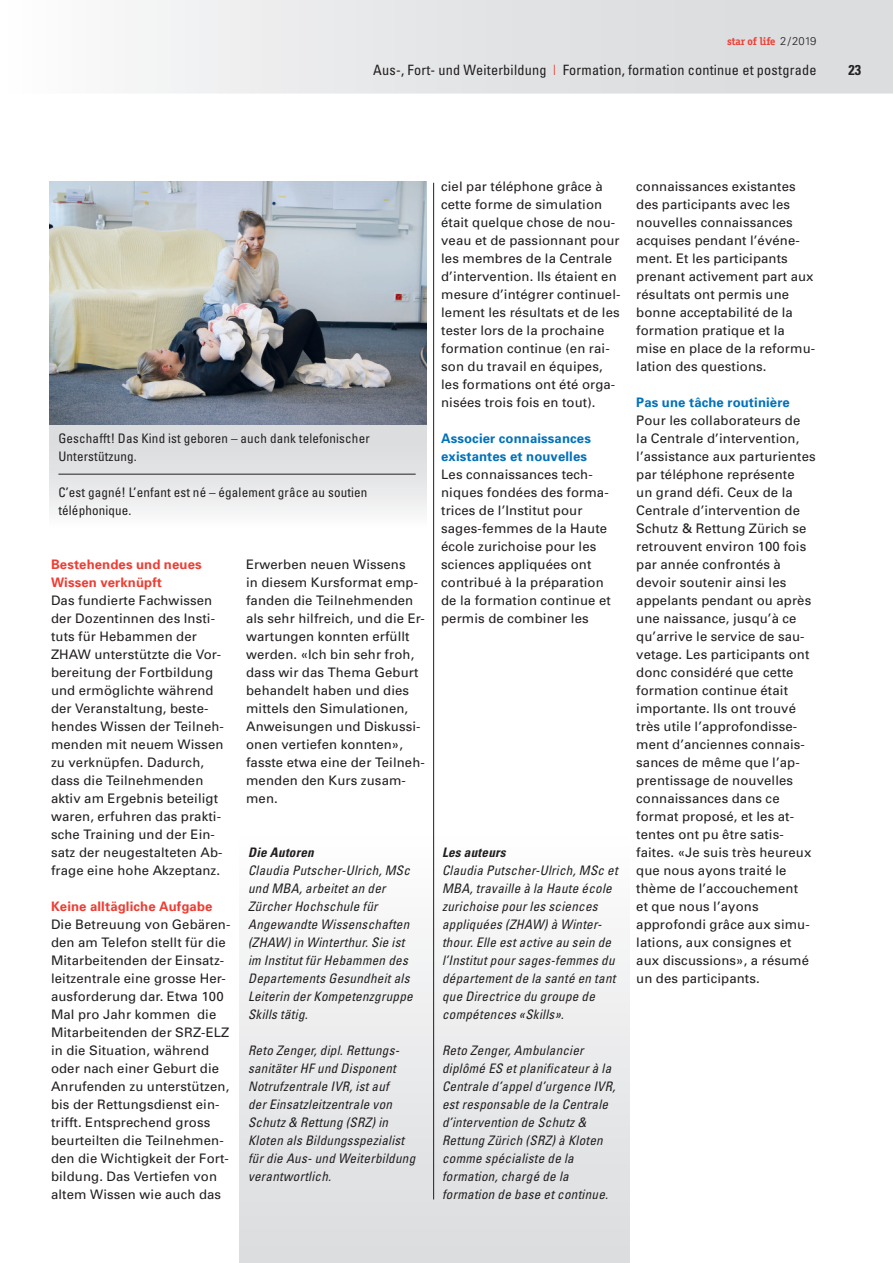
<style>
.page{position:relative;width:893px;height:1263px;background:#fff}
.page>*{position:absolute;margin:0;border:0;box-sizing:border-box;transform-origin:0 0}
.t1{font:condensed 14.25px "Univers";letter-spacing:.015em;color:#231f20}
.t2{font:700 condensed 14.25px "Univers";color:#231f20}
.t3{font:13.2px/18px "Univers";letter-spacing:.01em;color:#231f20}
.t4{font:italic condensed 13.2px/18px "Univers";letter-spacing:.02em;color:#231f20}
.t5{font:condensed 13.2px/18px "Univers";letter-spacing:.01em;color:#231f20}
.t6{font:700 13.2px/18px "Univers";letter-spacing:.01em;color:#0072bc}
.t7{font:700 13.2px/18px "Univers";letter-spacing:.01em;color:#ee3e34}
.t8{font:italic 700 condensed 13.2px "Univers";letter-spacing:.02em;color:#231f20}
.t9{font:700 11.25px "Officina Serif";color:#ee3e34}
.s1{font-family:"Univers";font-weight:300;color:#231f20}
.s2{color:#ee3e34}
</style>
<div class="page">
<svg style="left:139px;top:0;width:754px;height:94px;background:#e4e4e6"></svg>
<div style="left:50px;top:425px;width:376px;height:102px;background:linear-gradient(to bottom,#d4d5d8,#f6f7f7)"></div>
<hr style="left:58px;top:474px;width:358px;height:1px;background:#231f20">
<img style="left:50px;top:181px;width:376px;height:244px">
<div style="left:240px;top:834px;width:390px;height:429px;background:linear-gradient(to bottom,#fdfdfd,#dadbdd)"></div>
<hr style="left:433px;top:183px;width:1px;height:1016px;background:#231f20">
<p class="t9" style="left:727px;top:35px;width:91px">star of life <span class="s1">2/2019</span></p>
<p class="t1" style="left:373px;top:61px;width:445px">Aus-, Fort- und Weiterbildung <span class="s2">|</span> Formation, formation continue et postgrade</p>
<p class="t2" style="left:848px;top:61px;width:14px">23</p>
<p class="t5" style="left:58px;top:429px;width:313px">Geschafft! Das Kind ist geboren – auch dank telefonischer<br>Unterstützung.</p>
<p class="t5" style="left:58px;top:483px;width:311px">C’est gagné! L’enfant est né – également grâce au soutien téléphonique.</p>
<p class="t7" style="left:51px;top:555px;width:152px">Bestehendes und neues<br>Wissen verknüpft</p>
<p class="t3" style="left:51px;top:591px;width:174px">Das fundierte Fachwissen der Dozentinnen des Insti&shy;tuts für Hebammen der<br>ZHAW unterstützte die Vor&shy;bereitung der Fortbildung und ermöglichte während der Veranstaltung, beste&shy;hendes Wissen der Teilneh&shy;menden mit neuem Wissen zu verknüpfen. Dadurch, dass die Teilnehmenden aktiv am Ergebnis beteiligt waren, erfuhren das prakti&shy;sche Training und der Ein&shy;satz der neugestalteten Ab&shy;frage eine hohe Akzeptanz.</p>
<p class="t7" style="left:51px;top:897px;width:163px">Keine alltägliche Aufgabe</p>
<p class="t3" style="left:51px;top:915px;width:181px">Die Betreuung von Gebären&shy;den am Telefon stellt für die<br>Mitarbeitenden der Einsatz&shy;leitzentrale eine grosse Her&shy;ausforderung dar. Etwa 100<br>Mal pro Jahr kommen die<br>Mitarbeitenden der SRZ-ELZ in die Situation, während oder nach einer Geburt die<br>Anrufenden zu unterstützen, bis der Rettungsdienst ein&shy;trifft. Entsprechend gross beurteilten die Teilnehmen&shy;den die Wichtigkeit der Fort&shy;bildung. Das Vertiefen von altem Wissen wie auch das</p>
<p class="t3" style="left:246px;top:555px;width:180px">Erwerben neuen Wissens<br>in diesem Kursformat emp&shy;fanden die Teilnehmenden als sehr hilfreich, und die Er&shy;wartungen konnten erfüllt werden. «Ich bin sehr froh, dass wir das Thema Geburt behandelt haben und dies mittels den Simulationen,<br>Anweisungen und Diskussi&shy;onen vertiefen konnten», fasste etwa eine der Teilneh&shy;menden den Kurs zusam&shy;men.</p>
<p class="t8" style="left:248px;top:845px;width:67px">Die Autoren</p>
<p class="t4" style="left:248px;top:861px;width:166px">Claudia Putscher-Ulrich, MSc und MBA, arbeitet an der<br>Zürcher Hochschule für<br>Angewandte Wissenschaften (ZHAW) in Winterthur. Sie ist im Institut für Hebammen des<br>Departements Gesundheit als<br>Leiterin der Kompetenzgruppe<br>Skills tätig.</p>
<p class="t4" style="left:248px;top:1041px;width:169px">Reto Zenger, dipl. Rettungs&shy;sanitäter HF und Disponent<br>Notrufzentrale IVR, ist auf<br>der Einsatzleitzentrale von<br>Schutz &amp; Rettung (SRZ) in<br>Kloten als Bildungsspezialist für die Aus- und Weiterbildung verantwortlich.</p>
<p class="t3" style="left:441px;top:177px;width:181px">ciel par téléphone grâce à cette forme de simulation était quelque chose de nou&shy;veau et de passionnant pour les membres de la Centrale d’intervention. Ils étaient en mesure d’intégrer continuel&shy;lement les résultats et de les tester lors de la prochaine formation continue (en rai&shy;son du travail en équipes, les formations ont été orga&shy;nisées trois fois en tout).</p>
<p class="t6" style="left:441px;top:429px;width:151px">Associer connaissances existantes et nouvelles</p>
<p class="t3" style="left:441px;top:465px;width:171px">Les connaissances tech&shy;niques fondées des forma&shy;trices de l’Institut pour sages-femmes de la Haute école zurichoise pour les sciences appliquées ont contribué à la préparation de la formation continue et permis de combiner les</p>
<p class="t8" style="left:442px;top:844px;width:65px">Les auteurs</p>
<p class="t4" style="left:442px;top:861px;width:177px">Claudia Putscher-Ulrich, MSc et<br>MBA, travaille à la Haute école zurichoise pour les sciences appliquées (ZHAW) à Winter&shy;thour. Elle est active au sein de l’Institut pour sages-femmes du département de la santé en tant que Directrice du groupe de compétences «Skills».</p>
<p class="t4" style="left:442px;top:1041px;width:175px">Reto Zenger, Ambulancier diplômé ES et planificateur à la<br>Centrale d’appel d’urgence IVR, est responsable de la Centrale d’intervention de Schutz &amp;<br>Rettung Zürich (SRZ) à Kloten comme spécialiste de la formation, chargé de la formation de base et continue.</p>
<p class="t3" style="left:636px;top:177px;width:180px">connaissances existantes des participants avec les nouvelles connaissances acquises pendant l’événe&shy;ment. Et les participants prenant activement part aux résultats ont permis une bonne acceptabilité de la formation pratique et la mise en place de la reformu&shy;lation des questions.</p>
<p class="t6" style="left:636px;top:393px;width:155px">Pas une tâche routinière</p>
<p class="t3" style="left:636px;top:411px;width:181px">Pour les collaborateurs de<br>la Centrale d’intervention, l’assistance aux parturientes par téléphone représente<br>un grand défi. Ceux de la<br>Centrale d’intervention de<br>Schutz &amp; Rettung Zürich se retrouvent environ 100 fois par année confrontés à devoir soutenir ainsi les appelants pendant ou après une naissance, jusqu’à ce qu’arrive le service de sau&shy;vetage. Les participants ont donc considéré que cette formation continue était importante. Ils ont trouvé très utile l’approfondisse&shy;ment d’anciennes connais&shy;sances de même que l’ap&shy;prentissage de nouvelles connaissances dans ce format proposé, et les at&shy;tentes ont pu être satis&shy;faites. «Je suis très heureux que nous ayons traité le thème de l’accouchement<br>et que nous l’ayons approfondi grâce aux simu&shy;lations, aux consignes et aux discussions», a résumé un des participants.</p>
</div>
